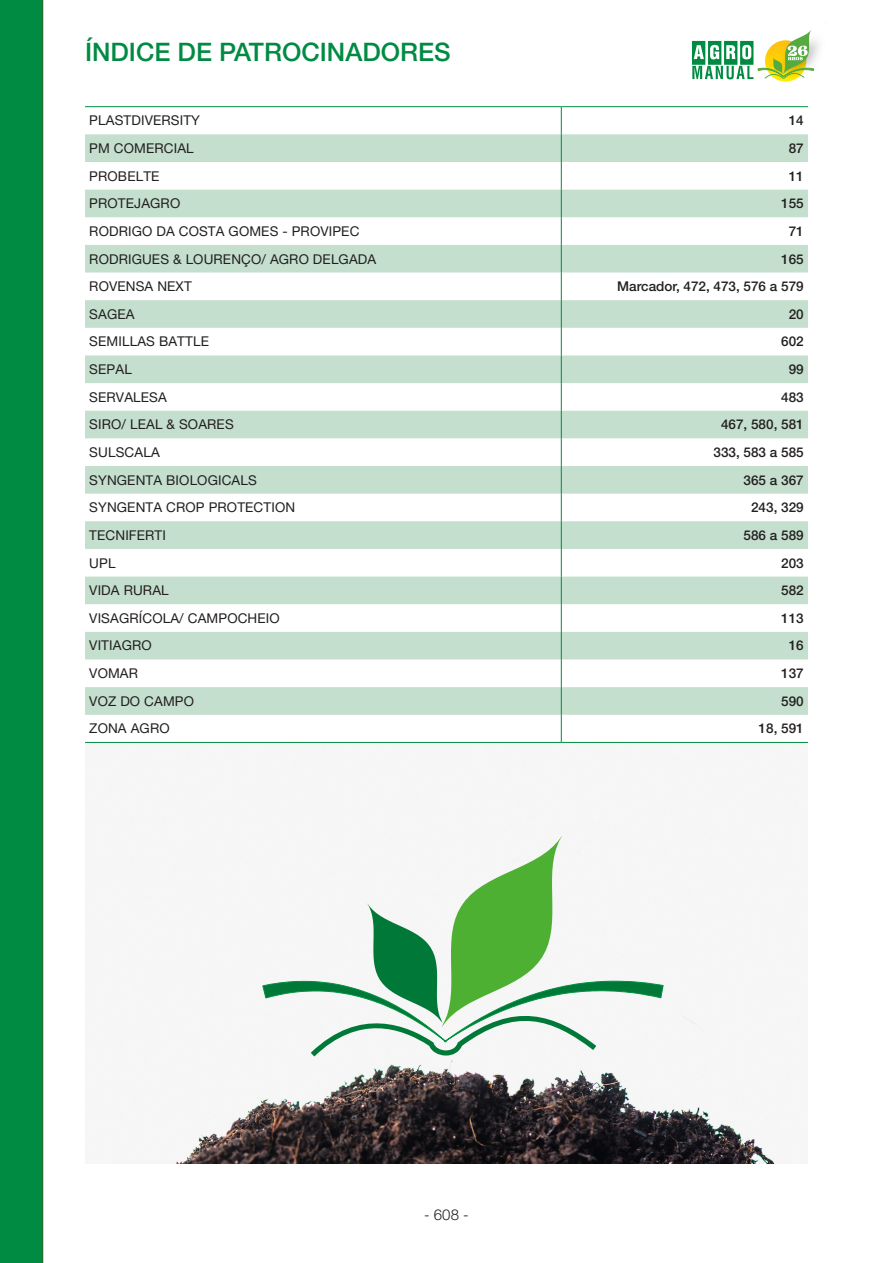
<style>
.page{position:relative;width:893px;height:1263px;background:#fff}
.page>*{position:absolute;margin:0;border:0;box-sizing:border-box;transform-origin:0 0}
.t1{font:500 25.5px "Helvetica Neue LT Pro";color:#008b43}
.t2{font:300 15px "Helvetica Neue LT Pro";color:#231f20}
.t3{font:13.5px "Helvetica Neue LT Pro";letter-spacing:.01em;color:#231f20}
.t4{font:500 13.5px "Helvetica Neue LT Pro";color:#231f20}
</style>
<div class="page">
<img style="left:85px;top:743px;width:723px;height:420px">
<img style="left:776px;top:40px;width:43px;height:42px">
<svg style="left:692px;top:29px;width:122px;height:50px"></svg>
<svg style="left:85px;top:134px;width:723px;height:581px;fill:#c4dfcd"></svg>
<svg style="left:561px;top:107px;width:1px;height:635px"></svg>
<hr style="left:85px;top:106px;width:476px;height:1px;background:#008b43">
<hr style="left:561px;top:106px;width:247px;height:1px;background:#008b43">
<hr style="left:85px;top:742px;width:476px;height:1px;background:#008b43">
<hr style="left:561px;top:742px;width:247px;height:1px;background:#008b43">
<div style="left:0;top:0;width:43px;height:1263px;background:#008b43"></div>
<svg style="left:263px;top:835px;width:400px;height:221px"></svg>
<h1 class="t1" style="left:85px;top:36px;width:367px">ÍNDICE DE PATROCINADORES</h1>
<p class="t3" style="left:89px;top:112px;width:112px">PLASTDIVERSITY</p>
<p class="t4" style="left:789px;top:112px;width:17px">14</p>
<p class="t3" style="left:89px;top:140px;width:106px">PM COMERCIAL</p>
<p class="t4" style="left:789px;top:140px;width:17px">87</p>
<p class="t3" style="left:89px;top:168px;width:72px">PROBELTE</p>
<p class="t4" style="left:789px;top:168px;width:17px">11</p>
<p class="t3" style="left:89px;top:195px;width:92px">PROTEJAGRO</p>
<p class="t4" style="left:781px;top:195px;width:24px">155</p>
<p class="t3" style="left:89px;top:223px;width:272px">RODRIGO DA COSTA GOMES - PROVIPEC</p>
<p class="t4" style="left:789px;top:223px;width:17px">71</p>
<p class="t3" style="left:89px;top:251px;width:288px">RODRIGUES &amp; LOURENÇO/ AGRO DELGADA</p>
<p class="t4" style="left:781px;top:251px;width:24px">165</p>
<p class="t3" style="left:89px;top:278px;width:104px">ROVENSA NEXT</p>
<p class="t4" style="left:617px;top:278px;width:188px">Marcador, 472, 473, 576 a 579</p>
<p class="t3" style="left:89px;top:306px;width:47px">SAGEA</p>
<p class="t4" style="left:789px;top:306px;width:17px">20</p>
<p class="t3" style="left:89px;top:334px;width:121px">SEMILLAS BATTLE</p>
<p class="t4" style="left:781px;top:334px;width:24px">602</p>
<p class="t3" style="left:89px;top:361px;width:44px">SEPAL</p>
<p class="t4" style="left:789px;top:361px;width:17px">99</p>
<p class="t3" style="left:89px;top:389px;width:79px">SERVALESA</p>
<p class="t4" style="left:781px;top:389px;width:24px">483</p>
<p class="t3" style="left:89px;top:416px;width:146px">SIRO/ LEAL &amp; SOARES</p>
<p class="t4" style="left:721px;top:416px;width:84px">467, 580, 581</p>
<p class="t3" style="left:89px;top:444px;width:72px">SULSCALA</p>
<p class="t4" style="left:714px;top:444px;width:92px">333, 583 a 585</p>
<p class="t3" style="left:89px;top:472px;width:169px">SYNGENTA BIOLOGICALS</p>
<p class="t4" style="left:744px;top:472px;width:62px">365 a 367</p>
<p class="t3" style="left:89px;top:499px;width:207px">SYNGENTA CROP PROTECTION</p>
<p class="t4" style="left:751px;top:499px;width:54px">243, 329</p>
<p class="t3" style="left:89px;top:527px;width:78px">TECNIFERTI</p>
<p class="t4" style="left:744px;top:527px;width:62px">586 a 589</p>
<p class="t3" style="left:89px;top:555px;width:28px">UPL</p>
<p class="t4" style="left:781px;top:555px;width:24px">203</p>
<p class="t3" style="left:89px;top:582px;width:81px">VIDA RURAL</p>
<p class="t4" style="left:781px;top:582px;width:24px">582</p>
<p class="t3" style="left:89px;top:610px;width:192px">VISAGRÍCOLA/ CAMPOCHEIO</p>
<p class="t4" style="left:781px;top:610px;width:24px">113</p>
<p class="t3" style="left:89px;top:638px;width:64px">VITIAGRO</p>
<p class="t4" style="left:789px;top:638px;width:17px">16</p>
<p class="t3" style="left:89px;top:665px;width:50px">VOMAR</p>
<p class="t4" style="left:781px;top:665px;width:24px">137</p>
<p class="t3" style="left:89px;top:693px;width:106px">VOZ DO CAMPO</p>
<p class="t4" style="left:781px;top:693px;width:24px">590</p>
<p class="t3" style="left:89px;top:720px;width:82px">ZONA AGRO</p>
<p class="t4" style="left:759px;top:720px;width:47px">18, 591</p>
<p class="t2" style="left:424px;top:1206px;width:46px">- 608 -</p>
</div>
